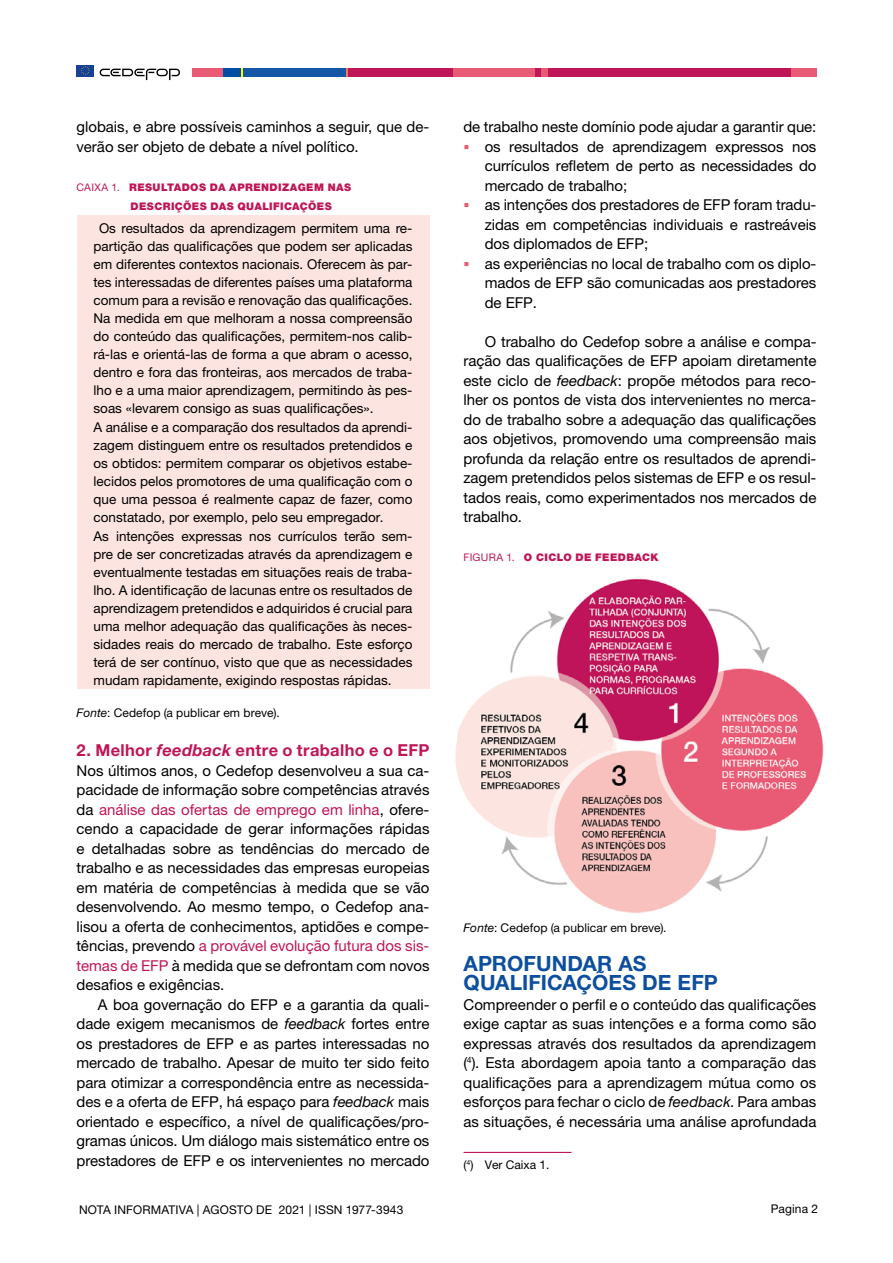
<style>
.page{position:relative;width:893px;height:1263px;background:#fff}
.page>*{position:absolute;margin:0;border:0;box-sizing:border-box;transform-origin:0 0}
.t1{font:700 21px/19.5px "Helvetica Neue LTW1 G";letter-spacing:.005em;color:#0d4f9e}
.t2{font:700 16.5px "Helvetica Neue LTW1 G";letter-spacing:.02em;color:#bf1658}
.t3{font:15px/19.5px "Helvetica Neue LTW1 G";letter-spacing:-.005em;color:#000;text-align:justify}
.t4{font:13.5px/18px "Helvetica Neue LTW1 G";color:#000}
.t5{font:12px "Helvetica Neue LTW1 G";letter-spacing:.01em;color:#000}
.t6{font:900 10.5px/19.5px "Helvetica Neue LTW1 G";letter-spacing:.04em;color:#bf1658}
.s1{font-weight:400}
.s2{font-style:italic}
.s3{color:#bf1658}
</style>
<div class="page">
<div style="left:77px;top:65px;width:17px;height:11px;background:#164194"></div>
<svg style="left:81px;top:66px;width:9px;height:9px"></svg>
<svg style="left:100px;top:69px;width:80px;height:11px"></svg>
<div style="left:192px;top:68px;width:31px;height:9px;background:#e85a75"></div>
<div style="left:347px;top:68px;width:106px;height:9px;background:#bf1658"></div>
<div style="left:453px;top:68px;width:82px;height:9px;background:#e85a75"></div>
<div style="left:535px;top:68px;width:7px;height:9px;background:#bf1658"></div>
<div style="left:548px;top:68px;width:243px;height:9px;background:#bf1658"></div>
<div style="left:542px;top:68px;width:6px;height:9px;background:#e85a75"></div>
<div style="left:223px;top:68px;width:18px;height:9px;background:#034da2"></div>
<svg style="left:241px;top:68px;width:2px;height:9px"></svg>
<svg style="left:345px;top:68px;width:2px;height:9px"></svg>
<div style="left:243px;top:68px;width:102px;height:9px;background:#1556a6"></div>
<div style="left:791px;top:68px;width:26px;height:9px;background:#e85a75"></div>
<div style="left:77px;top:215px;width:352px;height:202px;background:#fce4e0"></div>
<div style="left:77px;top:414px;width:352px;height:112px;background:#fce4e0"></div>
<div style="left:77px;top:523px;width:352px;height:166px;background:#fce4e0"></div>
<hr style="left:463px;top:1152px;width:108px;height:1px;background:#bf1658">
<img style="left:455px;top:578px;width:369px;height:335px">
<p class="t3" style="left:77px;top:117px;width:354px">globais, e abre possíveis caminhos a seguir, que de&shy;verão ser objeto de debate a nível político.</p>
<p class="t6" style="left:131px;top:177px;width:222px;text-indent:-54px"><span class="s1">CAIXA 1.</span> RESULTADOS DA APRENDIZAGEM NAS<br>DESCRIÇÕES DAS QUALIFICAÇÕES</p>
<p class="t4" style="left:94px;top:219px;width:320px;text-indent:5px">Os resultados da aprendizagem permitem uma re&shy;partição das qualificações que podem ser aplicadas em diferentes contextos nacionais. Oferecem às par&shy;tes interessadas de diferentes países uma plataforma comum para a revisão e renovação das qualificações.<br>Na medida em que melhoram a nossa compreensão do conteúdo das qualificações, permitem-nos calib&shy;rá-las e orientá-las de forma a que abram o acesso, dentro e fora das fronteiras, aos mercados de traba&shy;lho e a uma maior aprendizagem, permitindo às pes&shy;soas «levarem consigo as suas qualificações».<br>A análise e a comparação dos resultados da aprendi&shy;zagem distinguem entre os resultados pretendidos e os obtidos: permitem comparar os objetivos estabe&shy;lecidos pelos promotores de uma qualificação com o que uma pessoa é realmente capaz de fazer, como constatado, por exemplo, pelo seu empregador.<br>As intenções expressas nos currículos terão sem&shy;pre de ser concretizadas através da aprendizagem e eventualmente testadas em situações reais de traba&shy;lho. A identificação de lacunas entre os resultados de aprendizagem pretendidos e adquiridos é crucial para uma melhor adequação das qualificações às neces&shy;sidades reais do mercado de trabalho. Este esforço terá de ser contínuo, visto que que as necessidades mudam rapidamente, exigindo respostas rápidas.</p>
<p class="t5" style="left:77px;top:705px;width:205px"><span class="s2">Fonte</span>: Cedefop (a publicar em breve).</p>
<p class="t2" style="left:77px;top:740px;width:354px">2. Melhor <span class="s2">feedback</span> entre o trabalho e o EFP</p>
<p class="t3" style="left:77px;top:760px;width:354px">Nos últimos anos, o Cedefop desenvolveu a sua ca&shy;pacidade de informação sobre competências através da <span class="s3">análise das ofertas de emprego em linha</span>, ofere&shy;cendo a capacidade de gerar informações rápidas e detalhadas sobre as tendências do mercado de trabalho e as necessidades das empresas europeias em matéria de competências à medida que se vão desenvolvendo. Ao mesmo tempo, o Cedefop ana&shy;lisou a oferta de conhecimentos, aptidões e compe&shy;tências, prevendo <span class="s3">a provável evolução futura dos sis&shy;temas de EFP</span> à medida que se defrontam com novos desafios e exigências.</p>
<p class="t3" style="left:77px;top:994px;width:354px;text-indent:21px">A boa governação do EFP e a garantia da quali&shy;dade exigem mecanismos de <span class="s2">feedback</span> fortes entre os prestadores de EFP e as partes interessadas no mercado de trabalho. Apesar de muito ter sido feito para otimizar a correspondência entre as necessida&shy;des e a oferta de EFP, há espaço para <span class="s2">feedback</span> mais orientado e específico, a nível de qualificações/pro&shy;gramas únicos. Um diálogo mais sistemático entre os prestadores de EFP e os intervenientes no mercado</p>
<p class="t3" style="left:485px;top:117px;width:333px;text-align:left;text-indent:-21px">de trabalho neste domínio pode ajudar a garantir que: os resultados de aprendizagem expressos nos currículos refletem de perto as necessidades do mercado de trabalho;<br>as intenções dos prestadores de EFP foram tradu&shy;zidas em competências individuais e rastreáveis dos diplomados de EFP;<br>as experiências no local de trabalho com os diplo&shy;mados de EFP são comunicadas aos prestadores de EFP.</p>
<p class="t3" style="left:463px;top:331px;width:354px;text-indent:21px">O trabalho do Cedefop sobre a análise e compa&shy;ração das qualificações de EFP apoiam diretamente este ciclo de <span class="s2">feedback</span>: propõe métodos para reco&shy;lher os pontos de vista dos intervenientes no merca&shy;do de trabalho sobre a adequação das qualificações aos objetivos, promovendo uma compreensão mais profunda da relação entre os resultados de aprendi&shy;zagem pretendidos pelos sistemas de EFP e os resul&shy;tados reais, como experimentados nos mercados de trabalho.</p>
<p class="t6" style="left:463px;top:548px;width:197px"><span class="s1">FIGURA 1.</span> O CICLO DE FEEDBACK</p>
<p class="t5" style="left:463px;top:920px;width:205px"><span class="s2">Fonte</span>: Cedefop (a publicar em breve).</p>
<h1 class="t1" style="left:463px;top:953px;width:256px">APROFUNDAR AS<br>QUALIFICAÇÕES DE EFP</h1>
<p class="t3" style="left:463px;top:994px;width:354px">Compreender o perfil e o conteúdo das qualificações exige captar as suas intenções e a forma como são expressas através dos resultados da aprendizagem (<sup>4</sup>). Esta abordagem apoia tanto a comparação das qualificações para a aprendizagem mútua como os esforços para fechar o ciclo de <span class="s2">feedback</span>. Para ambas as situações, é necessária uma análise aprofundada</p>
<p class="t5" style="left:463px;top:1158px;width:88px">(<sup>4</sup>) Ver Caixa 1.</p>
<p class="t5" style="left:79px;top:1202px;width:326px">NOTA INFORMATIVA | AGOSTO DE 2021 | ISSN 1977-3943</p>
<p class="t5" style="left:771px;top:1202px;width:49px">Pagina 2</p>
</div>
